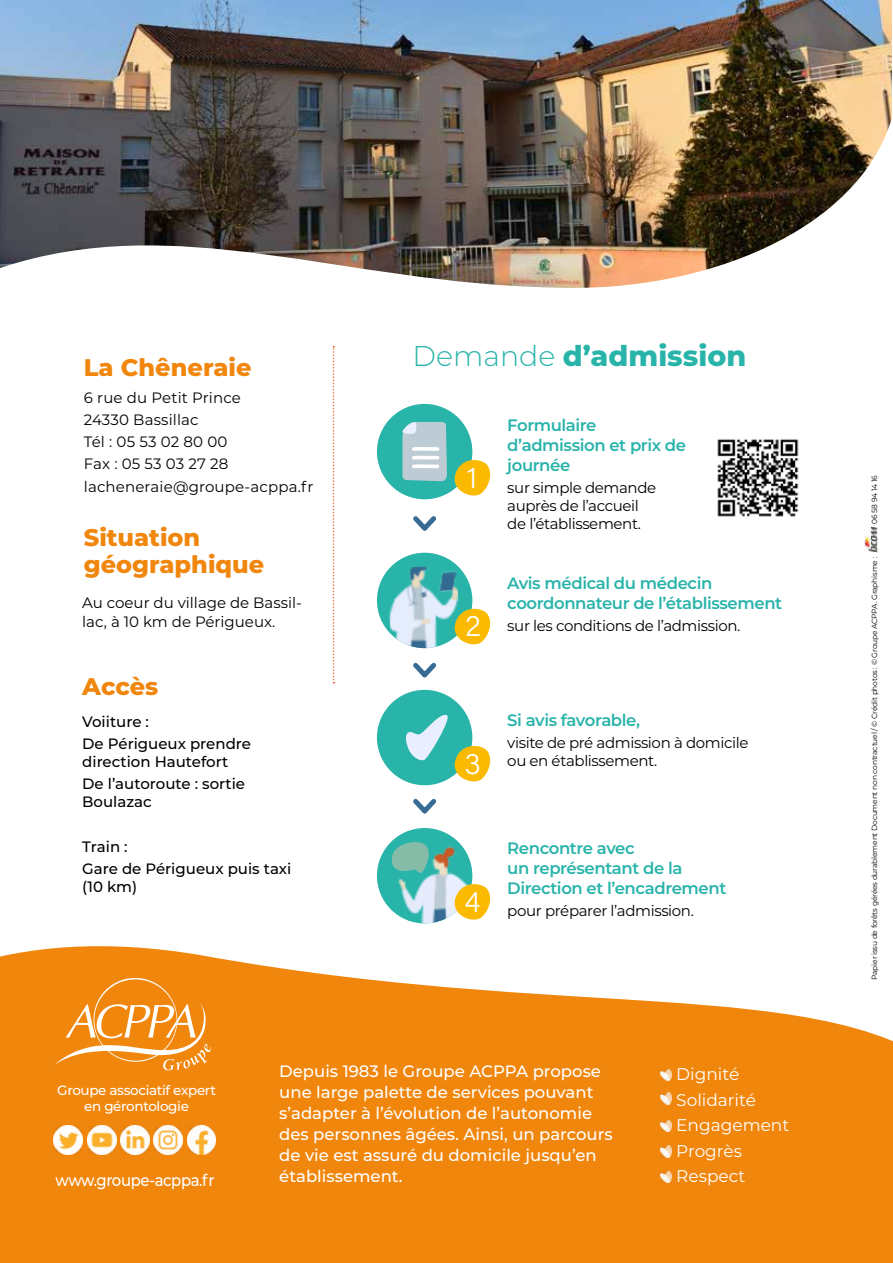
<style>
.page{position:relative;width:893px;height:1263px;background:#fff}
.page>*{position:absolute;margin:0;border:0;box-sizing:border-box;transform-origin:0 0}
.t1{font:30px "Acumin Variable Concept";color:#fff}
.t2{font:800 28.5px "Montserrat";color:#29b4aa}
.t3{font:800 24px/27px "Montserrat";color:#f1860c}
.t4{font:16.95px/25.5px "Montserrat";color:#fff}
.t5{font:500 16.5px/21px "Montserrat";color:#fff}
.t6{font:600 16.5px/19.8px "Montserrat";letter-spacing:-.025em;color:#29b4aa}
.t7{font:500 16.5px "Montserrat";letter-spacing:-.025em;color:#fff;scale:.9 1}
.t8{font:15px/18px "Montserrat";letter-spacing:-.025em;color:#000}
.t9{font:500 15px/22.2px "Montserrat";color:#000}
.t10{font:15px/22.2px "Montserrat";letter-spacing:.01em;color:#020203}
.t11{font:15px/19.5px "Montserrat";color:#000}
.t12{font:500 13.5px/16.2px "Montserrat";letter-spacing:-.025em;color:#fff;text-align:center}
.t13{font:7.5px "Montserrat";letter-spacing:-.025em;color:#000}
.s1{font-weight:300}
</style>
<div class="page">
<img style="left:0;top:0;width:892px;height:288px">
<svg style="left:0;top:946px;width:893px;height:317px;background:#f2952b"></svg>
<img style="left:865px;top:526px;width:12px;height:27px">
<svg style="left:54px;top:978px;width:157px;height:92px;background:#f39832"></svg>
<svg style="left:333px;top:346px;width:1px;height:337px"></svg>
<div style="left:377px;top:404px;width:95px;height:95px;background:#29b4aa;border-radius:50%"></div>
<svg style="left:401px;top:422px;width:90px;height:78px"></svg>
<div style="left:377px;top:553px;width:95px;height:95px;background:#29b4aa;border-radius:50%"></div>
<img style="left:386px;top:564px;width:75px;height:84px">
<svg style="left:445px;top:605px;width:46px;height:43px"></svg>
<div style="left:377px;top:690px;width:95px;height:95px;background:#29b4aa;border-radius:50%"></div>
<svg style="left:405px;top:711px;width:86px;height:75px"></svg>
<div style="left:377px;top:828px;width:95px;height:95px;background:#29b4aa;border-radius:50%"></div>
<img style="left:377px;top:839px;width:95px;height:84px">
<svg style="left:445px;top:880px;width:46px;height:43px"></svg>
<svg style="left:391px;top:842px;width:39px;height:32px"></svg>
<svg style="left:413px;top:516px;width:24px;height:15px"></svg>
<svg style="left:413px;top:662px;width:24px;height:16px"></svg>
<svg style="left:413px;top:799px;width:24px;height:15px"></svg>
<img style="left:54px;top:1126px;width:28px;height:28px">
<img style="left:187px;top:1126px;width:29px;height:28px">
<img style="left:154px;top:1126px;width:28px;height:28px">
<img style="left:121px;top:1126px;width:29px;height:28px">
<img style="left:88px;top:1126px;width:28px;height:28px">
<svg style="left:660px;top:1069px;width:11px;height:11px"></svg>
<svg style="left:660px;top:1093px;width:11px;height:11px"></svg>
<svg style="left:660px;top:1120px;width:11px;height:12px"></svg>
<svg style="left:660px;top:1146px;width:11px;height:11px"></svg>
<svg style="left:660px;top:1171px;width:11px;height:11px"></svg>
<img style="left:717px;top:439px;width:82px;height:78px">
<h3 class="t3" style="left:84px;top:353px;width:169px">La Chêneraie</h3>
<p class="t10" style="left:84px;top:386px;width:231px">6 rue du Petit Prince<br>24330 Bassillac<br>Tél : 05 53 02 80 00<br>Fax : 05 53 03 27 28 lacheneraie@groupe-acppa.fr</p>
<h3 class="t3" style="left:84px;top:523px;width:182px">Situation géographique</h3>
<p class="t11" style="left:82px;top:592px;width:221px">Au coeur du village de Bassil&shy;lac, à 10 km de Périgueux.</p>
<h3 class="t3" style="left:82px;top:672px;width:77px">Accès</h3>
<p class="t9" style="left:82px;top:710px;width:170px">Voiiture :<br>De Périgueux prendre</p>
<p class="t9" style="left:82px;top:750px;width:164px">direction Hautefort<br>De l’autoroute : sortie</p>
<p class="t9" style="left:82px;top:790px;width:71px">Boulazac</p>
<p class="t9" style="left:82px;top:835px;width:211px">Train :<br>Gare de Périgueux puis taxi</p>
<p class="t9" style="left:82px;top:875px;width:56px">(10 km)</p>
<h2 class="t2" style="left:413px;top:335px;width:335px"><span class="s1">Demande</span> d’admission</h2>
<h1 class="t1" style="left:467px;top:457px;width:12px">1</h1>
<h1 class="t1" style="left:466px;top:605px;width:17px">2</h1>
<p class="t6" style="left:507px;top:414px;width:180px">Formulaire d’admission et prix de journée</p>
<p class="t8" style="left:507px;top:478px;width:150px">sur simple demande auprès de l’accueil de l’établissement.</p>
<p class="t6" style="left:507px;top:572px;width:276px">Avis médical du médecin coordonnateur de l’établissement</p>
<p class="t8" style="left:507px;top:616px;width:235px">sur les conditions de l’admission.</p>
<h1 class="t1" style="left:465px;top:742px;width:18px">3</h1>
<h1 class="t1" style="left:465px;top:881px;width:17px">4</h1>
<p class="t6" style="left:507px;top:709px;width:134px">Si avis favorable,</p>
<p class="t8" style="left:507px;top:733px;width:243px">visite de pré admission à domicile ou en établissement.</p>
<p class="t6" style="left:507px;top:838px;width:220px">Rencontre avec<br>un représentant de la<br>Direction et l’encadrement</p>
<p class="t8" style="left:507px;top:901px;width:188px">pour préparer l’admission.</p>
<p class="t12" style="left:57px;top:1082px;width:160px">Groupe associatif expert en gérontologie</p>
<p class="t7" style="left:56px;top:1169px;width:178px">www.groupe-acppa.fr</p>
<p class="t5" style="left:279px;top:1060px;width:335px">Depuis 1983 le Groupe ACPPA propose une large palette de services pouvant s’adapter à l’évolution de l’autonomie des personnes âgées. Ainsi, un parcours de vie est assuré du domicile jusqu’en établissement.</p>
<p class="t4" style="left:676px;top:1061px;width:115px">Dignité<br>Solidarité<br>Engagement<br>Progrès<br>Respect</p>
<p class="t13" style="left:869px;top:524px;width:50px;rotate:-90deg">06 58 94 14 16</p>
<p class="t13" style="left:869px;top:980px;width:424px;rotate:-90deg">Papier issu de forêts gérées durablement Document non contractuel / © Crédit photos : © Groupe ACPPA. Graphisme :</p>
</div>
